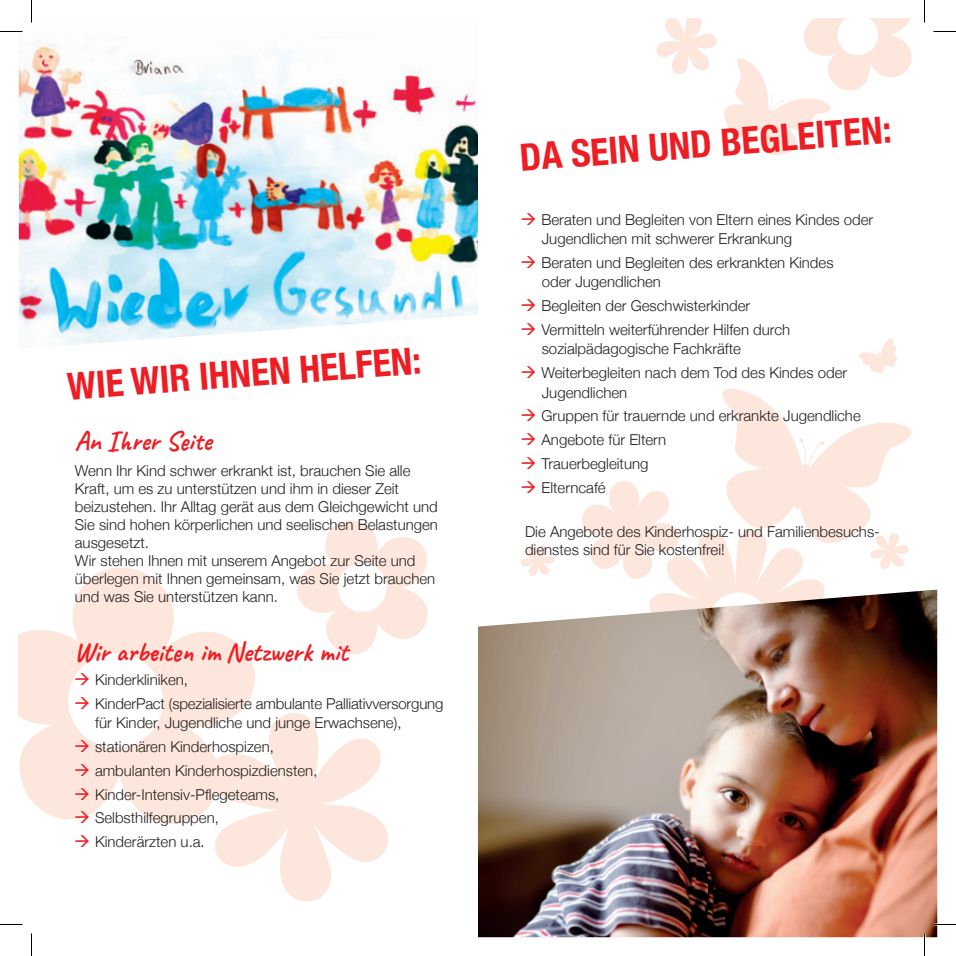
<style>
.page{position:relative;width:956px;height:956px;background:#fff}
.page>*{position:absolute;margin:0;border:0;box-sizing:border-box;transform-origin:0 0}
.t1{font:700 condensed 37.5px "Helvetica Neue";color:#ee1d23}
.t2{font:700 27px "Caveat";color:#ee1d23}
.t3{font:300 15px/18px "Helvetica Neue";color:#231f20}
.s1{color:#ee1d23}
</style>
<div class="page">
<svg style="left:215px;top:713px;width:173px;height:189px"></svg>
<svg style="left:297px;top:520px;width:131px;height:135px"></svg>
<div style="left:338px;top:563px;width:49px;height:49px;background:#fff;border-radius:50%"></div>
<svg style="left:19px;top:568px;width:236px;height:258px;fill:#fde7dc"></svg>
<svg style="left:62px;top:647px;width:107px;height:107px"></svg>
<svg style="left:858px;top:339px;width:39px;height:35px"></svg>
<svg style="left:520px;top:545px;width:35px;height:31px"></svg>
<svg style="left:582px;top:481px;width:243px;height:109px"></svg>
<svg style="left:693px;top:388px;width:219px;height:163px"></svg>
<svg style="left:870px;top:533px;width:39px;height:36px"></svg>
<svg style="left:656px;top:19px;width:256px;height:136px"></svg>
<img style="left:19px;top:31px;width:459px;height:314px">
<img style="left:478px;top:590px;width:459px;height:347px">
<hr style="left:933px;top:923px;width:23px;height:2px;background:#fff">
<hr style="left:923px;top:933px;width:2px;height:23px;background:#fff">
<svg style="left:0;top:31px;width:22px;height:1px"></svg>
<svg style="left:933px;top:31px;width:23px;height:1px"></svg>
<svg style="left:0;top:924px;width:22px;height:1px"></svg>
<svg style="left:933px;top:924px;width:23px;height:1px"></svg>
<svg style="left:31px;top:0;width:1px;height:23px"></svg>
<svg style="left:31px;top:933px;width:1px;height:23px"></svg>
<svg style="left:924px;top:0;width:1px;height:23px"></svg>
<svg style="left:924px;top:933px;width:1px;height:23px"></svg>
<h1 class="t1" style="left:65px;top:355px;width:356px;rotate:-4deg">WIE WIR IHNEN HELFEN:</h1>
<h2 class="t2" style="left:75px;top:423px;width:138px">An Ihrer Seite</h2>
<p class="t3" style="left:75px;top:461px;width:365px">Wenn Ihr Kind schwer erkrankt ist, brauchen Sie alle Kraft, um es zu unterstützen und ihm in dieser Zeit beizustehen. Ihr Alltag gerät aus dem Gleichgewicht und Sie sind hohen körperlichen und seelischen Belastungen ausgesetzt.<br>Wir stehen Ihnen mit unserem Angebot zur Seite und überlegen mit Ihnen gemeinsam, was Sie jetzt brauchen und was Sie unterstützen kann.</p>
<h2 class="t2" style="left:74px;top:635px;width:276px">Wir arbeiten im Netzwerk mit</h2>
<p class="t3" style="left:74px;top:670px;width:116px"><span class="s1">→</span> Kinderkliniken,</p>
<p class="t3" style="left:95px;top:693px;width:350px;line-height:19.5px;text-indent:-21px"><span class="s1">→</span> KinderPact (spezialisierte ambulante Palliativversorgung für Kinder, Jugendliche und junge Erwachsene),</p>
<p class="t3" style="left:74px;top:737px;width:201px"><span class="s1">→</span> stationären Kinderhospizen,</p>
<p class="t3" style="left:74px;top:760px;width:245px"><span class="s1">→</span> ambulanten Kinderhospizdiensten,</p>
<p class="t3" style="left:74px;top:784px;width:207px"><span class="s1">→</span> Kinder-Intensiv-Pflegeteams,</p>
<p class="t3" style="left:74px;top:808px;width:146px"><span class="s1">→</span> Selbsthilfegruppen,</p>
<p class="t3" style="left:74px;top:832px;width:132px"><span class="s1">→</span> Kinderärzten u.a.</p>
<h1 class="t1" style="left:518px;top:125px;width:374px;rotate:-4deg">DA SEIN UND BEGLEITEN:</h1>
<p class="t3" style="left:542px;top:208px;width:333px;line-height:19.5px;text-indent:-21px"><span class="s1">→</span> Beraten und Begleiten von Eltern eines Kindes oder<br>Jugendlichen mit schwerer Erkrankung</p>
<p class="t3" style="left:542px;top:252px;width:293px;line-height:19.5px;text-indent:-21px"><span class="s1">→</span> Beraten und Begleiten des erkrankten Kindes oder Jugendlichen</p>
<p class="t3" style="left:520px;top:296px;width:231px"><span class="s1">→</span> Begleiten der Geschwisterkinder</p>
<p class="t3" style="left:542px;top:319px;width:250px;line-height:19.5px;text-indent:-21px"><span class="s1">→</span> Vermitteln weiterführender Hilfen durch sozialpädagogische Fachkräfte</p>
<p class="t3" style="left:542px;top:362px;width:307px;line-height:19.5px;text-indent:-21px"><span class="s1">→</span> Weiterbegleiten nach dem Tod des Kindes oder<br>Jugendlichen</p>
<p class="t3" style="left:520px;top:406px;width:342px"><span class="s1">→</span> Gruppen für trauernde und erkrankte Jugendliche</p>
<p class="t3" style="left:520px;top:430px;width:147px"><span class="s1">→</span> Angebote für Eltern</p>
<p class="t3" style="left:520px;top:453px;width:129px"><span class="s1">→</span> Trauerbegleitung</p>
<p class="t3" style="left:520px;top:477px;width:87px"><span class="s1">→</span> Elterncafé</p>
<p class="t3" style="left:525px;top:521px;width:356px">Die Angebote des Kinderhospiz- und Familienbesuchs&shy;dienstes sind für Sie kostenfrei!</p>
</div>
